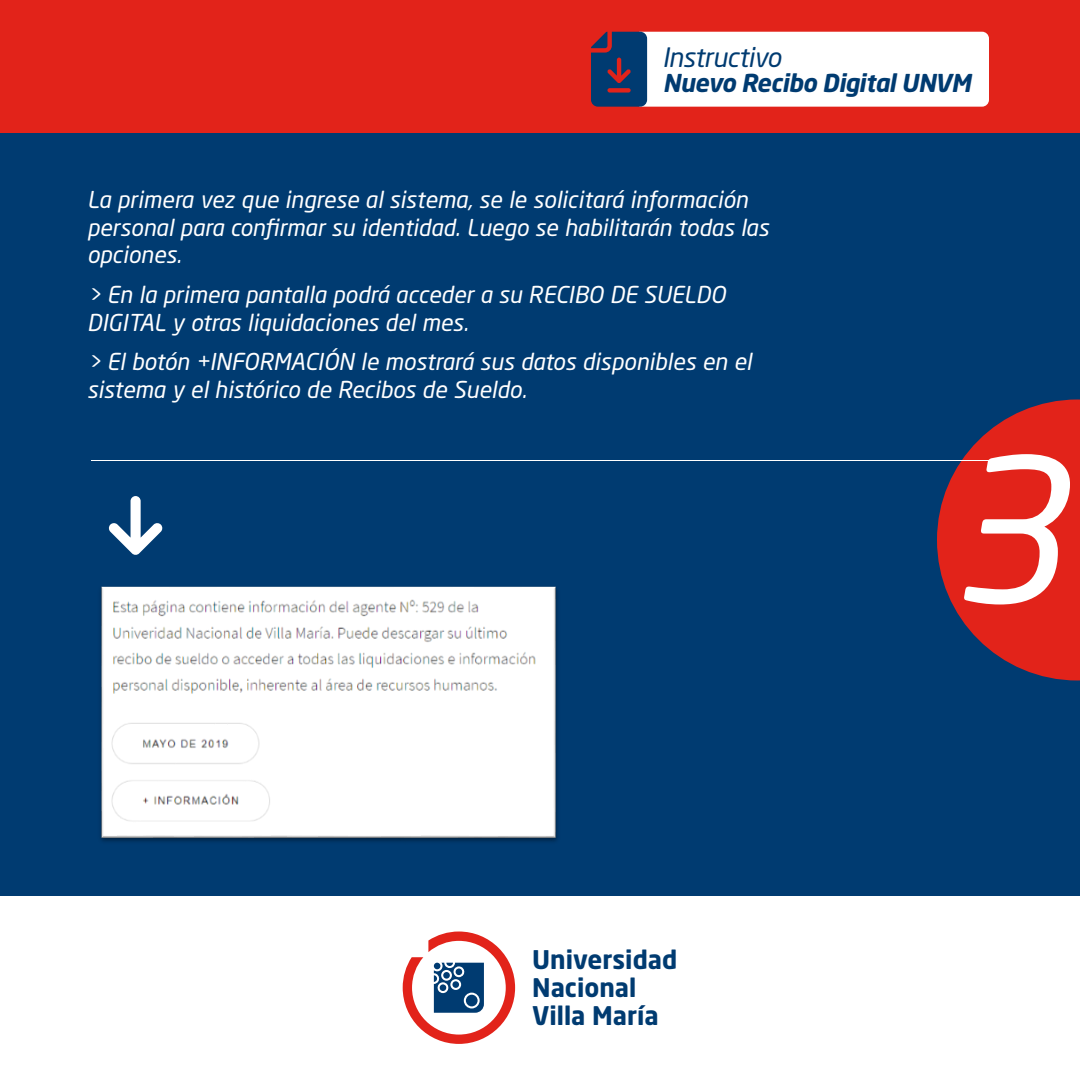
<style>
.page{position:relative;width:1080px;height:1080px;background:#fff}
.page>*{position:absolute;margin:0;border:0;box-sizing:border-box;transform-origin:0 0}
.t1{font:italic 198.6px "Neo Sans Std";color:#fff}
.t2{font:italic 26.5px "Neo Sans Std";letter-spacing:-.015em;color:#003b71}
.t3{font:700 25.4px/28.1px "Neo Sans Std";color:#003b71}
.t4{font:italic 700 24.4px "Neo Sans Std";letter-spacing:-.015em;color:#003b71}
.t5{font:italic 23px/27.6px "Neo Sans Std";color:#fff}
</style>
<div class="page">
<div style="left:0;top:0;width:1080px;height:372px;background:#e2231a"></div>
<svg style="left:591px;top:32px;width:398px;height:75px;background:#dfe1e8"></svg>
<svg style="left:403px;top:932px;width:112px;height:112px"></svg>
<div style="left:466px;top:995px;width:12px;height:11px;background:#003b71;border-radius:50%"></div>
<div style="left:0;top:133px;width:1080px;height:763px;background:#003b71"></div>
<svg style="left:937px;top:400px;width:143px;height:280px"></svg>
<svg style="left:108px;top:496px;width:55px;height:59px"></svg>
<hr style="left:91px;top:460px;width:899px;height:1px;background:#fff">
<img style="left:100px;top:586px;width:458px;height:256px">
<p class="t2" style="left:662px;top:41px;width:121px">Instructivo</p>
<p class="t4" style="left:663px;top:67px;width:310px">Nuevo Recibo Digital UNVM</p>
<p class="t5" style="left:87px;top:186px;width:683px">La primera vez que ingrese al sistema, se le solicitará información personal para confirmar su identidad. Luego se habilitarán todas las opciones.</p>
<p class="t5" style="left:87px;top:281px;width:640px">&gt; En la primera pantalla podrá acceder a su RECIBO DE SUELDO<br>DIGITAL y otras liquidaciones del mes.</p>
<p class="t5" style="left:87px;top:348px;width:666px">&gt; El botón +INFORMACIÓN le mostrará sus datos disponibles en el sistema y el histórico de Recibos de Sueldo.</p>
<p class="t3" style="left:532px;top:945px;width:147px">Universidad<br>Nacional<br>Villa María</p>
<h1 class="t1" style="left:946px;top:408px;width:122px">3</h1>
</div>
